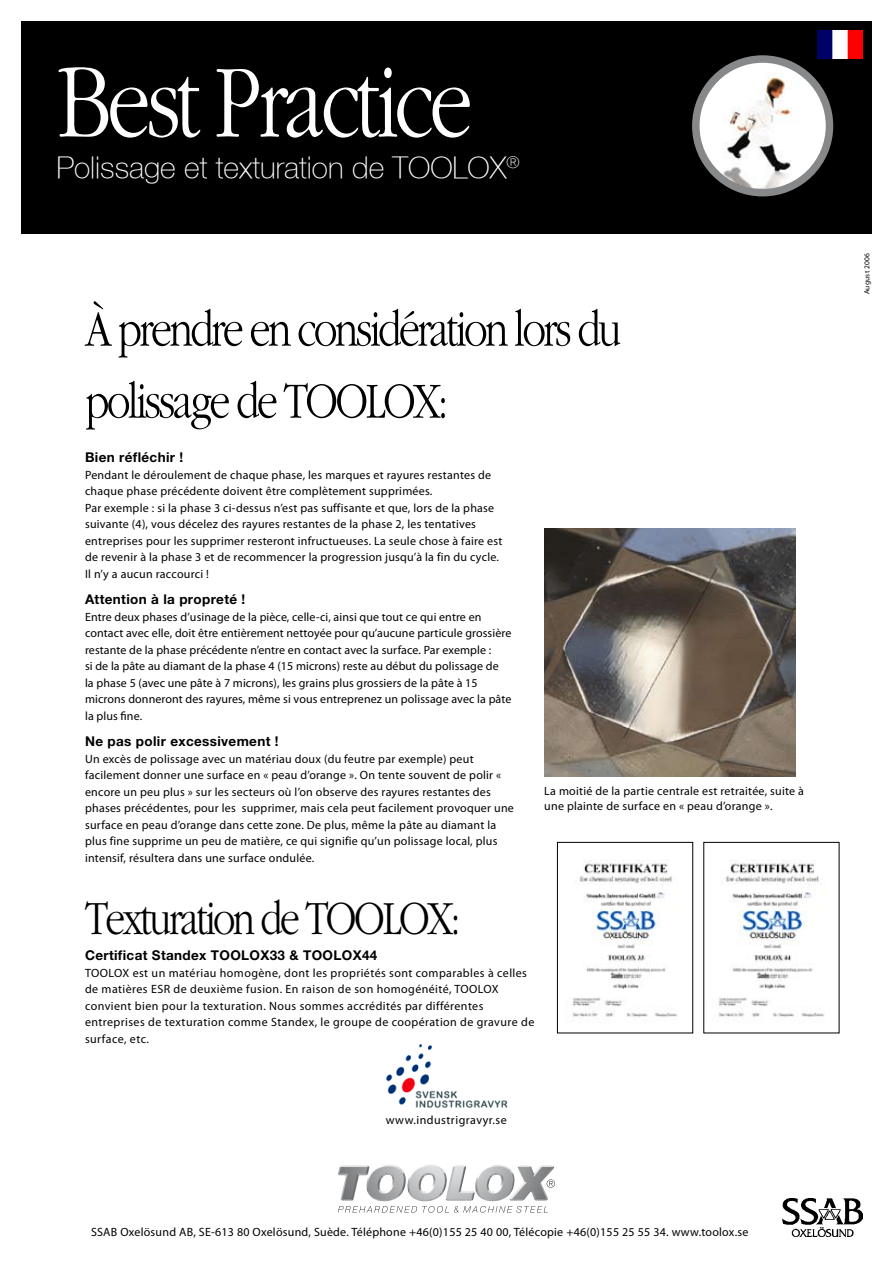
<style>
.page{position:relative;width:893px;height:1263px;background:#fff}
.page>*{position:absolute;margin:0;border:0;box-sizing:border-box;transform-origin:0 0}
.t1{font:300 108px "Caramond";letter-spacing:-.04em;color:#fff}
.t2{font:300 52.5px/72px "Caramond";letter-spacing:-.05em;color:#000}
.t3{font:300 49.5px "Caramond";letter-spacing:-.05em;color:#000}
.t4{font:100 30px "Helvetica Neue";color:#fff}
.t5{font:700 13.5px "Helvetica Neue";letter-spacing:.025em;color:#000}
.t6{font:12px/16.5px "Myriad Pro";letter-spacing:.02em;color:#000}
.t7{font:100 12px "Helvetica Neue";letter-spacing:.02em;color:#000}
.t8{font:100 12px "Helvetica Neue";letter-spacing:.04em;color:#000}
.t9{font:7.5px "Myriad Pro";letter-spacing:.03em;color:#000}
</style>
<div class="page">
<div style="left:21px;top:21px;width:851px;height:213px;background:#000"></div>
<img style="left:544px;top:528px;width:251px;height:249px">
<img style="left:783px;top:1198px;width:80px;height:38px">
<svg style="left:547px;top:1179px;width:8px;height:9px"></svg>
<img style="left:338px;top:1165px;width:174px;height:36px">
<svg style="left:338px;top:1206px;width:210px;height:7px"></svg>
<img style="left:386px;top:1044px;width:122px;height:64px">
<svg style="left:696px;top:59px;width:133px;height:134px"></svg>
<img style="left:697px;top:72px;width:132px;height:121px">
<div style="left:692px;top:55px;width:141px;height:141px;border:8px solid #878889;border-radius:50%"></div>
<img style="left:718px;top:860px;width:106px;height:157px">
<img style="left:572px;top:859px;width:106px;height:158px">
<div style="left:557px;top:842px;width:136px;height:191px;border:1px solid #000"></div>
<img style="left:817px;top:31px;width:45px;height:28px">
<h1 class="t1" style="left:56px;top:43px;width:418px">Best Practice</h1>
<h3 class="t4" style="left:56px;top:150px;width:465px">Polissage et texturation de TOOLOX<sup>®</sup></h3>
<h2 class="t2" style="left:85px;top:293px;width:538px">À prendre en considération lors du polissage de TOOLOX:</h2>
<p class="t5" style="left:85px;top:449px;width:100px">Bien réfléchir !</p>
<p class="t6" style="left:85px;top:466px;width:419px">Pendant le déroulement de chaque phase, les marques et rayures restantes de chaque phase précédente doivent être complètement supprimées.<br>Par exemple : si la phase 3 ci-dessus n’est pas suffisante et que, lors de la phase suivante (4), vous décelez des rayures restantes de la phase 2, les tentatives entreprises pour les supprimer resteront infructueuses. La seule chose à faire est de revenir à la phase 3 et de recommencer la progression jusqu’à la fin du cycle.<br>Il n’y a aucun raccourci !</p>
<p class="t5" style="left:85px;top:591px;width:162px">Attention à la propreté !</p>
<p class="t6" style="left:85px;top:608px;width:428px">Entre deux phases d’usinage de la pièce, celle-ci, ainsi que tout ce qui entre en contact avec elle, doit être entièrement nettoyée pour qu’aucune particule grossière restante de la phase précédente n’entre en contact avec la surface. Par exemple :<br>si de la pâte au diamant de la phase 4 (15 microns) reste au début du polissage de<br>la phase 5 (avec une pâte à 7 microns), les grains plus grossiers de la pâte à 15 microns donneront des rayures, même si vous entreprenez un polissage avec la pâte la plus fine.</p>
<p class="t5" style="left:85px;top:733px;width:195px">Ne pas polir excessivement !</p>
<p class="t6" style="left:85px;top:750px;width:430px">Un excès de polissage avec un matériau doux (du feutre par exemple) peut facilement donner une surface en « peau d’orange ». On tente souvent de polir « encore un peu plus » sur les secteurs où l’on observe des rayures restantes des phases précédentes, pour les supprimer, mais cela peut facilement provoquer une surface en peau d’orange dans cette zone. De plus, même la pâte au diamant la plus fine supprime un peu de matière, ce qui signifie qu’un polissage local, plus intensif, résultera dans une surface ondulée.</p>
<h3 class="t3" style="left:85px;top:891px;width:377px">Texturation de TOOLOX:</h3>
<p class="t5" style="left:85px;top:947px;width:294px">Certificat Standex TOOLOX33 &amp; TOOLOX44</p>
<p class="t6" style="left:85px;top:964px;width:451px">TOOLOX est un matériau homogène, dont les propriétés sont comparables à celles de matières ESR de deuxième fusion. En raison de son homogénéité, TOOLOX convient bien pour la texturation. Nous sommes accrédités par différentes entreprises de texturation comme Standex, le groupe de coopération de gravure de surface, etc.</p>
<p class="t6" style="left:544px;top:783px;width:261px;line-height:15px">La moitié de la partie centrale est retraitée, suite à une plainte de surface en « peau d’orange ».</p>
<p class="t8" style="left:386px;top:1112px;width:123px">www.industrigravyr.se</p>
<p class="t7" style="left:91px;top:1225px;width:659px">SSAB Oxelösund AB, SE-613 80 Oxelösund, Suède. Téléphone +46(0)155 25 40 00, Télécopie +46(0)155 25 55 34. www.toolox.se</p>
<p class="t9" style="left:862px;top:294px;width:43px;rotate:-90deg">August 2006</p>
</div>
